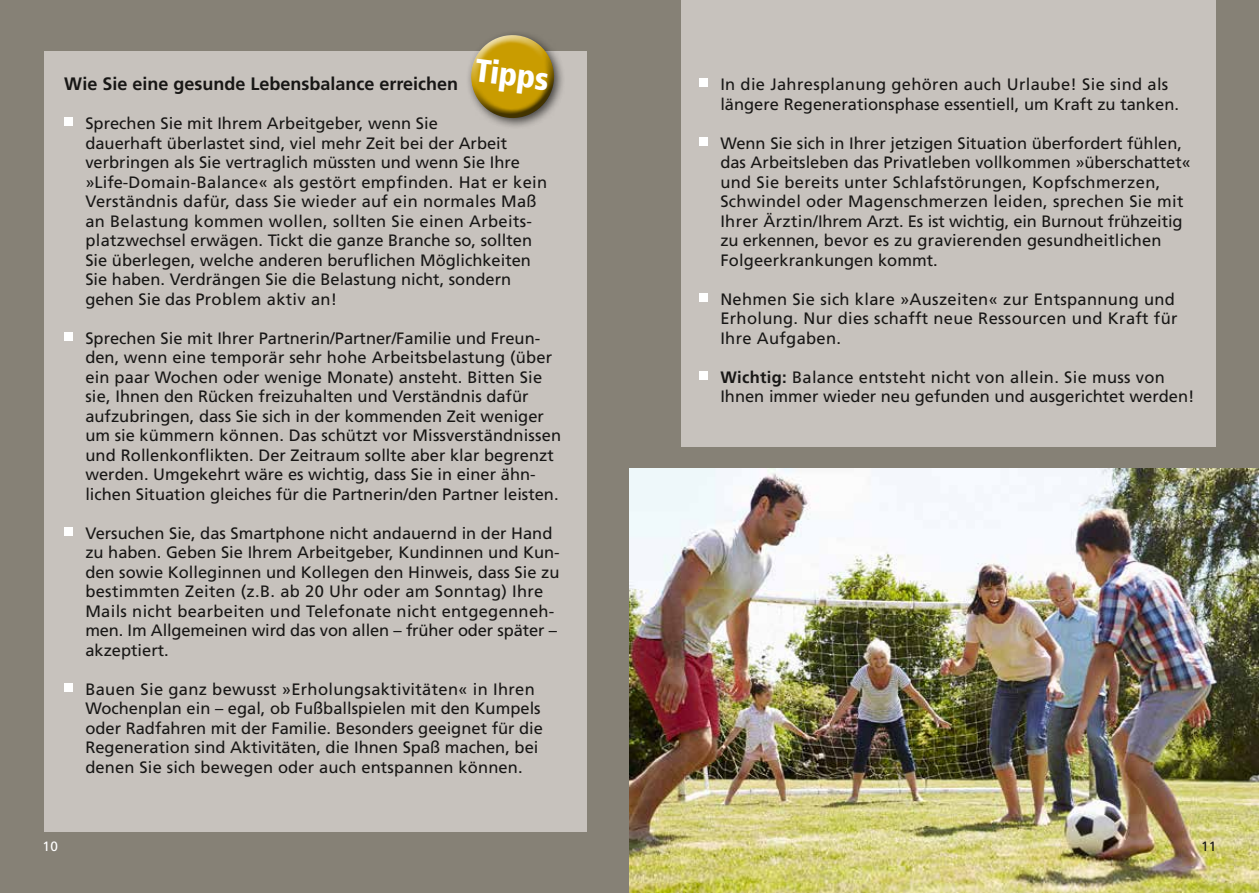
<style>
.page{position:relative;width:1259px;height:893px;background:#868176}
.page>*{position:absolute;margin:0;border:0;box-sizing:border-box;transform-origin:0 0}
.t1{font:900 condensed 32.25px "Frutiger LT Std";color:#fff}
.t2{font:700 18px "Frutiger LT Std";color:#181716}
.t3{font:16.5px/19.5px "Frutiger LT Std";color:#181716}
.t4{font:16.5px/19.5px "Frutiger LT Std";letter-spacing:.02em;color:#181716}
.t5{font:13.5px "Frutiger LT Std";color:#fff}
.t6{font:13.5px "Frutiger LT Std";color:#181716}
.s1{font-weight:700}
</style>
<div class="page">
<div style="left:681px;top:0;width:534px;height:446px;background:#c7c2bd"></div>
<div style="left:44px;top:51px;width:543px;height:780px;background:#c7c2bd"></div>
<div style="left:64px;top:118px;width:9px;height:8px;background:#fff"></div>
<div style="left:64px;top:332px;width:9px;height:9px;background:#fff"></div>
<div style="left:64px;top:527px;width:9px;height:9px;background:#fff"></div>
<div style="left:64px;top:683px;width:9px;height:9px;background:#fff"></div>
<div style="left:699px;top:79px;width:9px;height:8px;background:#fff"></div>
<div style="left:699px;top:137px;width:9px;height:9px;background:#fff"></div>
<div style="left:699px;top:293px;width:9px;height:9px;background:#fff"></div>
<div style="left:699px;top:371px;width:9px;height:9px;background:#fff"></div>
<div style="left:465px;top:29px;width:101px;height:101px;background:#181716;opacity:.75"></div>
<svg style="left:466px;top:29px;width:94px;height:95px"></svg>
<img style="left:629px;top:468px;width:630px;height:425px">
<h1 class="t1" style="left:478px;top:51px;width:76px;rotate:7deg">Tipps</h1>
<p class="t2" style="left:64px;top:73px;width:395px">Wie Sie eine gesunde Lebensbalance erreichen</p>
<p class="t3" style="left:85px;top:114px;width:463px">Sprechen Sie mit Ihrem Arbeitgeber, wenn Sie<br>dauerhaft überlastet sind, viel mehr Zeit bei der Arbeit verbringen als Sie vertraglich müssten und wenn Sie Ihre »Life-Domain-Balance« als gestört empfinden. Hat er kein Verständnis dafür, dass Sie wieder auf ein normales Maß an Belastung kommen wollen, sollten Sie einen Arbeits&shy;platzwechsel erwägen. Tickt die ganze Branche so, sollten Sie überlegen, welche anderen beruflichen Möglichkeiten Sie haben. Verdrängen Sie die Belastung nicht, sondern gehen Sie das Problem aktiv an!</p>
<p class="t3" style="left:85px;top:328px;width:477px">Sprechen Sie mit Ihrer Partnerin/Partner/Familie und Freun&shy;den, wenn eine temporär sehr hohe Arbeitsbelastung (über ein paar Wochen oder wenige Monate) ansteht. Bitten Sie sie, Ihnen den Rücken freizuhalten und Verständnis dafür aufzubringen, dass Sie sich in der kommenden Zeit weniger um sie kümmern können. Das schützt vor Missverständnissen und Rollenkonflikten. Der Zeitraum sollte aber klar begrenzt werden. Umgekehrt wäre es wichtig, dass Sie in einer ähn&shy;lichen Situation gleiches für die Partnerin/den Partner leisten.</p>
<p class="t3" style="left:85px;top:523px;width:476px">Versuchen Sie, das Smartphone nicht andauernd in der Hand zu haben. Geben Sie Ihrem Arbeitgeber, Kundinnen und Kun&shy;den sowie Kolleginnen und Kollegen den Hinweis, dass Sie zu bestimmten Zeiten (z.B. ab 20 Uhr oder am Sonntag) Ihre Mails nicht bearbeiten und Telefonate nicht entgegenneh&shy;men. Im Allgemeinen wird das von allen – früher oder später – akzeptiert.</p>
<p class="t3" style="left:85px;top:679px;width:459px">Bauen Sie ganz bewusst »Erholungsaktivitäten« in Ihren Wochenplan ein – egal, ob Fußballspielen mit den Kumpels oder Radfahren mit der Familie. Besonders geeignet für die Regeneration sind Aktivitäten, die Ihnen Spaß machen, bei denen Sie sich bewegen oder auch entspannen können.</p>
<p class="t5" style="left:43px;top:838px;width:17px">10</p>
<p class="t3" style="left:720px;top:75px;width:460px">In die Jahresplanung gehören auch Urlaube! Sie sind als längere Regenerationsphase essentiell, um Kraft zu tanken.</p>
<p class="t3" style="left:720px;top:133px;width:472px">Wenn Sie sich in Ihrer jetzigen Situation überfordert fühlen, das Arbeitsleben das Privatleben vollkommen »überschattet« und Sie bereits unter Schlafstörungen, Kopfschmerzen, Schwindel oder Magenschmerzen leiden, sprechen Sie mit Ihrer Ärztin/Ihrem Arzt. Es ist wichtig, ein Burnout frühzeitig zu erkennen, bevor es zu gravierenden gesundheitlichen Folgeerkrankungen kommt.</p>
<p class="t4" style="left:720px;top:289px;width:459px">Nehmen Sie sich klare »Auszeiten« zur Entspannung und<br>Erholung. Nur dies schafft neue Ressourcen und Kraft für<br>Ihre Aufgaben.</p>
<p class="t3" style="left:720px;top:367px;width:476px"><span class="s1">Wichtig:</span> Balance entsteht nicht von allein. Sie muss von<br>Ihnen immer wieder neu gefunden und ausgerichtet werden!</p>
<p class="t6" style="left:1201px;top:838px;width:17px">11</p>
</div>
